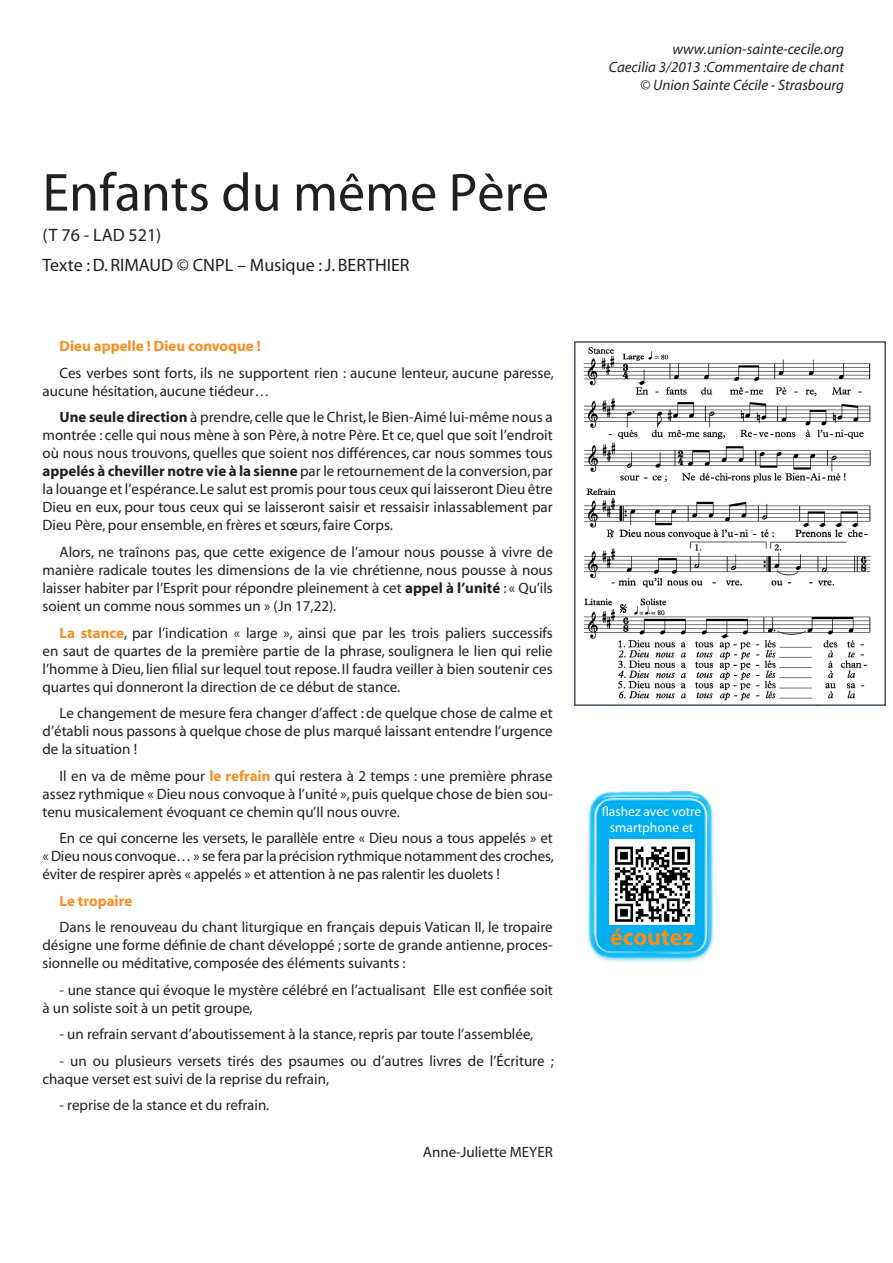
<style>
.page{position:relative;width:893px;height:1263px;background:#fff}
.page>*{position:absolute;margin:0;border:0;box-sizing:border-box;transform-origin:0 0}
.t1{font:54px "Myriad";color:#231f20}
.t2{font:700 24px "Myriad";color:#f68e1e}
.t3{font:18px "Myriad";color:#231f20}
.Article_Liste{font:15px/18px "Myriad";color:#231f20;text-align:justify}
.t4{font:italic 15px "Myriad";color:#231f20}
.Article_Liste-2{font:700 15px "Myriad";color:#f68e1e}
.t5{font:13.5px/16.2px "Myriad";color:#fff;text-align:center}
.s1{font-weight:700}
.s2{font-weight:700;color:#f68e1e}
</style>
<div class="page">
<img style="left:587px;top:790px;width:127px;height:172px">
<img style="left:610px;top:839px;width:85px;height:86px">
<img style="left:583px;top:347px;width:288px;height:354px">
<div style="left:574px;top:341px;width:312px;height:365px;border:2px solid #45555f"></div>
<p class="t1" style="left:43px;top:166px;width:508px">Enfants du même Père</p>
<p class="t3" style="left:43px;top:226px;width:120px">(T 76 - LAD 521)</p>
<p class="t3" style="left:43px;top:256px;width:369px">Texte : D. RIMAUD © CNPL – Musique : J. BERTHIER</p>
<p class="Article_Liste-2" style="left:60px;top:339px;width:203px">Dieu appelle ! Dieu convoque !</p>
<p class="Article_Liste" style="left:43px;top:365px;width:513px;text-indent:17px">Ces verbes sont forts, ils ne supportent rien : aucune lenteur, aucune paresse, aucune hésitation, aucune tiédeur…</p>
<p class="Article_Liste" style="left:43px;top:409px;width:512px;text-indent:17px"><span class="s1">Une seule direction</span> à prendre, celle que le Christ, le Bien-Aimé lui-même nous a montrée : celle qui nous mène à son Père, à notre Père. Et ce, quel que soit l’endroit où nous nous trouvons, quelles que soient nos différences, car nous sommes tous <span class="s1">appelés à cheviller notre vie à la sienne</span> par le retournement de la conversion, par la louange et l’espérance. Le salut est promis pour tous ceux qui laisseront Dieu être Dieu en eux, pour tous ceux qui se laisseront saisir et ressaisir inlassablement par Dieu Père, pour ensemble, en frères et sœurs, faire Corps.</p>
<p class="Article_Liste" style="left:43px;top:544px;width:512px;text-indent:17px">Alors, ne traînons pas, que cette exigence de l’amour nous pousse à vivre de manière radicale toutes les dimensions de la vie chrétienne, nous pousse à nous laisser habiter par l’Esprit pour répondre pleinement à cet <span class="s1">appel à l’unité</span> : « Qu’ils soient un comme nous sommes un » (Jn 17,22).</p>
<p class="Article_Liste" style="left:43px;top:624px;width:512px;text-indent:17px"><span class="s2">La stance</span>, par l’indication « large », ainsi que par les trois paliers successifs en saut de quartes de la première partie de la phrase, soulignera le lien qui relie l’homme à Dieu, lien filial sur lequel tout repose. Il faudra veiller à bien soutenir ces quartes qui donneront la direction de ce début de stance.</p>
<p class="Article_Liste" style="left:43px;top:705px;width:512px;text-indent:17px">Le changement de mesure fera changer d’affect : de quelque chose de calme et d’établi nous passons à quelque chose de plus marqué laissant entendre l’urgence de la situation !</p>
<p class="Article_Liste" style="left:43px;top:767px;width:512px;text-indent:17px">Il en va de même pour <span class="s2">le refrain</span> qui restera à 2 temps : une première phrase assez rythmique « Dieu nous convoque à l’unité », puis quelque chose de bien sou&shy;tenu musicalement évoquant ce chemin qu’Il nous ouvre.</p>
<p class="Article_Liste" style="left:43px;top:830px;width:513px;text-indent:17px">En ce qui concerne les versets, le parallèle entre « Dieu nous a tous appelés » et « Dieu nous convoque… » se fera par la précision rythmique notamment des croches, éviter de respirer après « appelés » et attention à ne pas ralentir les duolets !</p>
<p class="Article_Liste-2" style="left:60px;top:893px;width:74px">Le tropaire</p>
<p class="Article_Liste" style="left:43px;top:919px;width:512px;text-indent:17px">Dans le renouveau du chant liturgique en français depuis Vatican II, le tropaire désigne une forme définie de chant développé ; sorte de grande antienne, proces&shy;sionnelle ou méditative, composée des éléments suivants :</p>
<p class="Article_Liste" style="left:43px;top:981px;width:512px;text-indent:17px">- une stance qui évoque le mystère célébré en l’actualisant Elle est confiée soit à un soliste soit à un petit groupe,</p>
<p class="Article_Liste" style="left:60px;top:1026px;width:475px">- un refrain servant d’aboutissement à la stance, repris par toute l’assemblée,</p>
<p class="Article_Liste" style="left:43px;top:1052px;width:513px;text-indent:17px">- un ou plusieurs versets tirés des psaumes ou d’autres livres de l’Écriture ; chaque verset est suivi de la reprise du refrain,</p>
<p class="Article_Liste" style="left:60px;top:1097px;width:211px">- reprise de la stance et du refrain.</p>
<p class="Article_Liste" style="left:423px;top:1144px;width:131px">Anne-Juliette MEYER</p>
<p class="t4" style="left:673px;top:41px;width:173px">www.union-sainte-cecile.org</p>
<p class="t4" style="left:609px;top:59px;width:237px">Caecilia 3/2013 :Commentaire de chant</p>
<p class="t4" style="left:640px;top:77px;width:205px">© Union Sainte Cécile - Strasbourg</p>
<p class="t5" style="left:602px;top:804px;width:101px">flashez avec votre smartphone et</p>
<h2 class="t2" style="left:610px;top:925px;width:85px">écoutez</h2>
</div>
